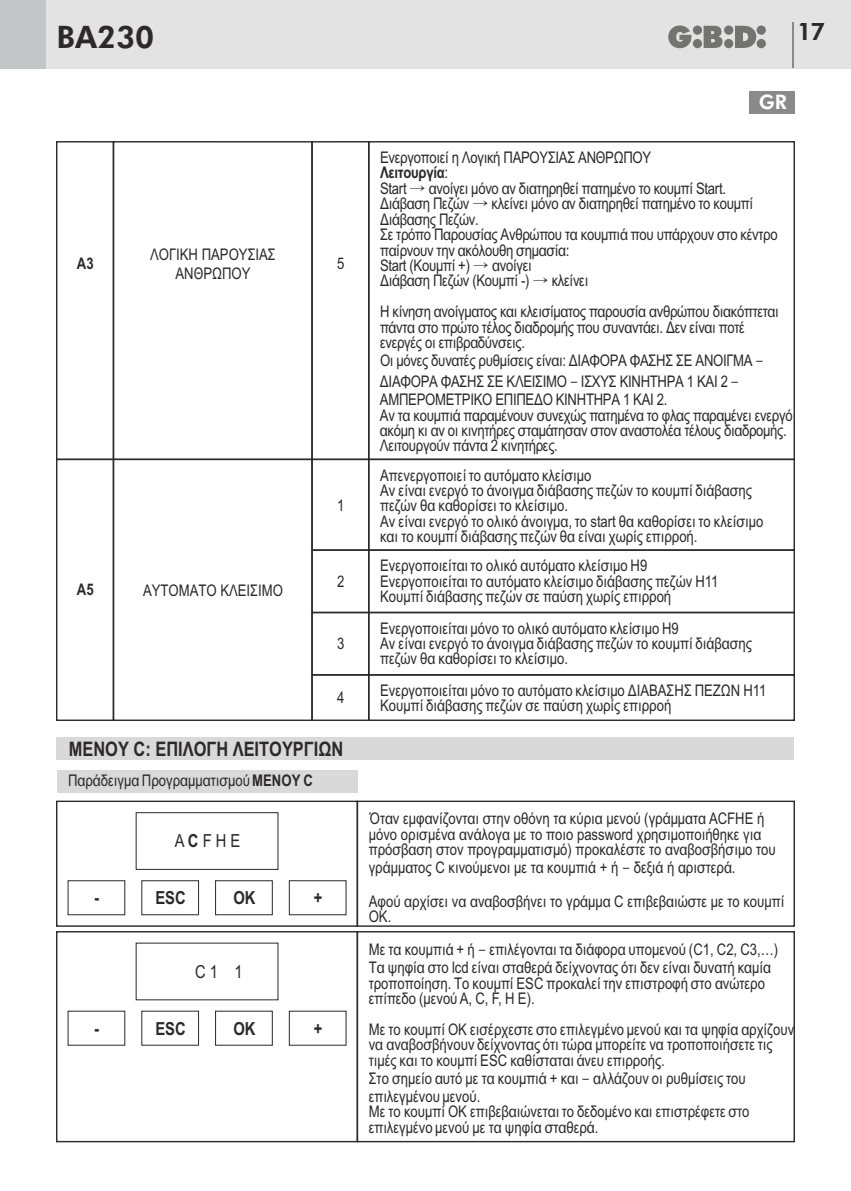
<style>
.page{position:relative;width:851px;height:1191px;background:#fff}
.page>*{position:absolute;margin:0;border:0;box-sizing:border-box;transform-origin:0 0}
.t1{font:800 31px "Futura BT";color:#2b2929}
.t2{font:800 24px "Futura BT";color:#2b2929}
.t3{font:700 20px "Arial Narrow";color:#2b2929}
.t4{font:800 20px "Futura BT";color:#fff}
.t5{font:700 18px "Arial Narrow";color:#2b2929}
.t6{font:18px "Arial Narrow";color:#2b2929}
.t7{font:16px/15.4px "Arial Narrow";color:#2b2929}
.t8{font:16px/15.4px "Arial Narrow";letter-spacing:-.02em;color:#2b2929}
.t9{font:700 16px "Arial Narrow";color:#2b2929}
.s1{font-weight:700}
.s2{font-family:"Batang"}
.s3{font-family:"Lucida Sans Unicode"}
</style>
<div class="page">
<div style="left:57px;top:770px;width:300px;height:22px;background:#d9d9d9"></div>
<div style="left:0;top:0;width:850px;height:68px;background:#e3e3e3"></div>
<div style="left:0;top:0;width:45px;height:68px;background:#c4c7c7"></div>
<svg style="left:668px;top:26px;width:97px;height:22px"></svg>
<hr style="left:792px;top:23px;width:2px;height:45px;background:#8a8a8a">
<div style="left:748px;top:91px;width:46px;height:22px;background:#8a8a8a"></div>
<svg style="left:56px;top:141px;width:56px;height:580px"></svg>
<svg style="left:313px;top:141px;width:482px;height:580px"></svg>
<svg style="left:112px;top:141px;width:201px;height:317px"></svg>
<svg style="left:112px;top:458px;width:201px;height:263px"></svg>
<div style="left:56px;top:800px;width:302px;height:126px;border:1px solid #2b2929"></div>
<div style="left:56px;top:931px;width:302px;height:211px;border:1px solid #2b2929"></div>
<div style="left:356px;top:800px;width:438px;height:126px;border:1px solid #2b2929"></div>
<div style="left:356px;top:931px;width:438px;height:211px;border:1px solid #2b2929"></div>
<div style="left:136px;top:812px;width:142px;height:57px;border:1px solid #2b2929"></div>
<div style="left:142px;top:880px;width:57px;height:35px;border:1px solid #2b2929"></div>
<div style="left:68px;top:880px;width:57px;height:35px;border:1px solid #2b2929"></div>
<div style="left:215px;top:880px;width:57px;height:35px;border:1px solid #2b2929"></div>
<div style="left:289px;top:880px;width:57px;height:35px;border:1px solid #2b2929"></div>
<div style="left:57px;top:737px;width:737px;height:23px;background:#d9d9d9"></div>
<h1 class="t1" style="left:56px;top:24px;width:99px">BA230</h1>
<h2 class="t2" style="left:797px;top:22px;width:29px">17</h2>
<p class="t9" style="left:77px;top:258px;width:18px">A3</p>
<p class="t7" style="left:150px;top:247px;width:127px;line-height:18.2px;text-align:center">ΛΟΓΙΚΗ ΠΑΡΟΥΣΙΑΣ<br>ΑΝΘΡΩΠΟΥ</p>
<p class="t7" style="left:337px;top:257px;width:9px">5</p>
<p class="t9" style="left:77px;top:584px;width:18px">A5</p>
<p class="t7" style="left:143px;top:583px;width:141px">ΑΥΤΟΜΑΤΟ ΚΛΕΙΣΙΜΟ</p>
<p class="t7" style="left:337px;top:498px;width:9px">1</p>
<p class="t7" style="left:337px;top:575px;width:9px">2</p>
<p class="t7" style="left:337px;top:637px;width:9px">3</p>
<p class="t7" style="left:337px;top:691px;width:9px">4</p>
<p class="t3" style="left:69px;top:741px;width:276px">MENΟΥ C: ΕΠΙΛΟΓΗ ΛΕΙΤΟΥΡΓΙΩΝ</p>
<p class="t7" style="left:68px;top:773px;width:246px">Παράδειγμα Προγραμματισμού<span class="s1">MENΟΥ C</span></p>
<p class="t5" style="left:94px;top:891px;width:6px">-</p>
<p class="t5" style="left:94px;top:1021px;width:6px">-</p>
<p class="t6" style="left:175px;top:834px;width:67px">A<span class="s1">C</span> F H E</p>
<p class="t5" style="left:155px;top:891px;width:32px">ESC</p>
<p class="t5" style="left:233px;top:891px;width:24px">OK</p>
<p class="t6" style="left:195px;top:964px;width:49px">C 1 1</p>
<p class="t5" style="left:155px;top:1021px;width:32px">ESC</p>
<p class="t5" style="left:233px;top:1021px;width:24px">OK</p>
<p class="t5" style="left:314px;top:891px;width:10px">+</p>
<p class="t5" style="left:314px;top:1021px;width:10px">+</p>
<p class="t4" style="left:758px;top:94px;width:30px">GR</p>
<p class="t8" style="left:380px;top:151px;width:399px">Ενεργοποιεί η Λογική ΠΑΡΟΥΣΙΑΣ ΑΝΘΡΩΠΟΥ<br><span class="s1">Λειτουργία</span>:<br>Start <span class="s2">→</span> ανοίγει μόνο αν διατηρηθεί πατημένο το κουμπί Start.<br>Διάβαση Πεζών <span class="s2">→</span> κλείνει μόνο αν διατηρηθεί πατημένο το κουμπί Διάβασης Πεζών.<br>Σε τρόπο Παρουσίας Ανθρώπου τα κουμπιά που υπάρχουν στο κέντρο παίρνουν την ακόλουθη σημασία:<br>Start (Κουμπί +) <span class="s2">→</span> ανοίγει<br>Διάβαση Πεζών (Κουμπί -) <span class="s2">→</span> κλείνει</p>
<p class="t8" style="left:380px;top:305px;width:400px">Η κίνηση ανοίγματος και κλεισίματος παρουσία ανθρώπου διακόπτεται πάντα στο πρώτο τέλος διαδρομής που συναντάει. Δεν είναι ποτέ ενεργές οι επιβραδύνσεις.</p>
<p class="t8" style="left:380px;top:351px;width:385px;line-height:20.8px">Οι μόνες δυνατές ρυθμίσεις είναι: ΔΙΑΦΟΡΑ ΦΑΣΗΣ ΣΕ ΑΝΟΙΓΜΑ <span class="s3">–<br></span>ΔΙΑΦΟΡΑ ΦΑΣΗΣ ΣΕ ΚΛΕΙΣΙΜΟ <span class="s3">–</span> ΙΣΧΥΣ ΚΙΝΗΤΗΡΑ 1 ΚΑΙ 2 <span class="s3">–</span></p>
<p class="t8" style="left:380px;top:393px;width:414px">ΑΜΠΕΡΟΜΕΤΡΙΚΟ ΕΠΙΠΕΔΟ ΚΙΝΗΤΗΡΑ 1 ΚΑΙ 2.<br>Αν τα κουμπιά παραμένουν συνεχώς πατημένα το φλας παραμένει ενεργό ακόμη κι αν οι κινητήρες σταμάτησαν στον αναστολέα τέλους διαδρομής.<br>Λειτουργούν πάντα 2 κινητήρες.</p>
<p class="t7" style="left:380px;top:469px;width:384px">Απενεργοποιεί το αυτόματο κλείσιμο<br>Αν είναι ενεργό το άνοιγμα διάβασης πεζών το κουμπί διάβασης πεζών θα καθορίσει το κλείσιμο.<br>Αν είναι ενεργό το ολικό άνοιγμα, το start θα καθορίσει το κλείσιμο και το κουμπί διάβασης πεζών θα είναι χωρίς επιρροή.</p>
<p class="t7" style="left:380px;top:559px;width:339px">Ενεργοποιείται το ολικό αυτόματο κλείσιμο H9<br>Ενεργοποιείται το αυτόματο κλείσιμο διάβασης πεζών H11<br>Κουμπί διάβασης πεζών σε παύση χωρίς επιρροή</p>
<p class="t7" style="left:380px;top:622px;width:373px">Ενεργοποιείται μόνο το ολικό αυτόματο κλείσιμο H9<br>Αν είναι ενεργό το άνοιγμα διάβασης πεζών το κουμπί διάβασης πεζών θα καθορίσει το κλείσιμο.</p>
<p class="t7" style="left:380px;top:684px;width:387px">Ενεργοποιείται μόνο το αυτόματο κλείσιμο ΔΙΑΒΑΣΗΣ ΠΕΖΩΝ H11<br>Κουμπί διάβασης πεζών σε παύση χωρίς επιρροή</p>
<p class="t7" style="left:369px;top:812px;width:408px">Όταν εμφανίζονται στην οθόνη τα κύρια μενού (γράμματα ACFHE ή μόνο ορισμένα ανάλογα με το ποιο password χρησιμοποιήθηκε για πρόσβαση στον προγραμματισμό) προκαλέστε το αναβοσβήσιμο του</p>
<p class="t7" style="left:369px;top:851px;width:417px;line-height:34px">γράμματος C κινούμενοι με τα κουμπιά + ή <span class="s3">–</span> δεξιά ή αριστερά.<br>Αφού αρχίσει να αναβοσβήνει το γράμμα C επιβεβαιώστε με το κουμπί</p>
<p class="t7" style="left:369px;top:902px;width:411px;line-height:32.4px">OK.<br>Με τα κουμπιά + ή <span class="s3">–</span> επιλέγονται τα διάφορα υπομενού (C1, C2, C3,…)</p>
<p class="t7" style="left:368px;top:961px;width:403px">Τα ψηφία στο lcd είναι σταθερά δείχνοντας ότι δεν είναι δυνατή καμία τροποποίηση. Το κουμπί ESC προκαλεί την επιστροφή στο ανώτερο επίπεδο (μενού A, C, F, H E).</p>
<p class="t7" style="left:368px;top:1023px;width:427px">Με το κουμπί ΟΚ εισέρχεστε στο επιλεγμένο μενού και τα ψηφία αρχίζουν να αναβοσβήνουν δείχνοντας ότι τώρα μπορείτε να τροποποιήσετε τις τιμές και το κουμπί ESC καθίσταται άνευ επιρροής.</p>
<p class="t7" style="left:368px;top:1070px;width:378px;line-height:18.6px">Στο σημείο αυτό με τα κουμπιά + και <span class="s3">–</span> αλλάζουν οι ρυθμίσεις του επιλεγμένου μενού.</p>
<p class="t7" style="left:368px;top:1105px;width:382px">Με το κουμπί OK επιβεβαιώνεται το δεδομένο και επιστρέφετε στο επιλεγμένο μενού με τα ψηφία σταθερά.</p>
</div>
